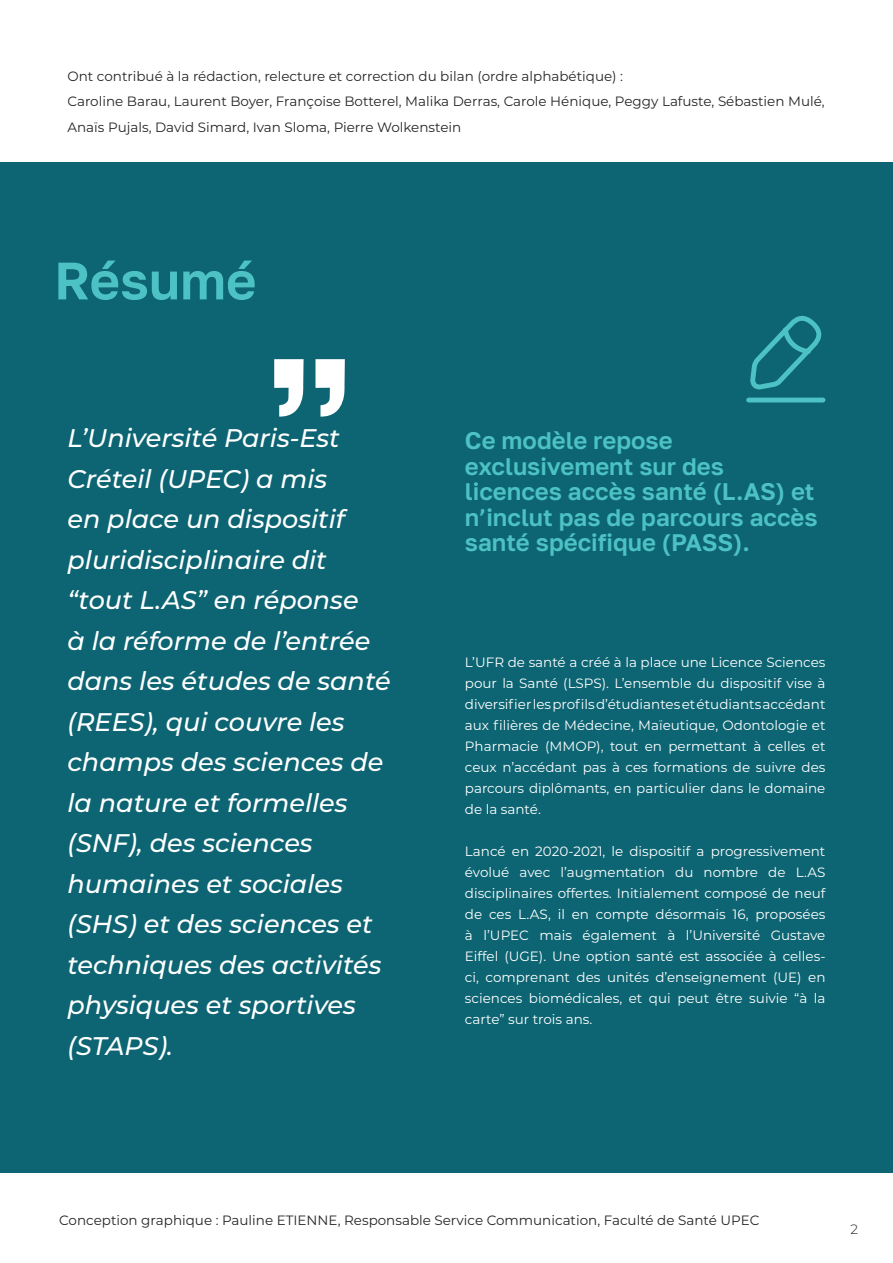
<style>
.page{position:relative;width:893px;height:1263px;background:#fff}
.page>*{position:absolute;margin:0;border:0;box-sizing:border-box;transform-origin:0 0}
.t1{font:600 52.5px "Golos Text";color:#4dc2c4}
.t2{font:italic 500 25.5px/40.5px "Montserrat";color:#fff}
.t3{font:600 24px/25.5px "Golos Text";color:#4dc2c4}
.t4{font:13.5px/21px "Montserrat";color:#fff;text-align:justify}
.t5{font:13.5px/25.5px "Montserrat";color:#242524}
.t6{font:300 13.5px "Montserrat";color:#231f20}
</style>
<div class="page">
<div style="left:0;top:162px;width:893px;height:1010px;background:#0d6573"></div>
<svg style="left:746px;top:315px;width:80px;height:88px"></svg>
<svg style="left:274px;top:359px;width:30px;height:58px"></svg>
<svg style="left:315px;top:359px;width:30px;height:58px"></svg>
<p class="t5" style="left:67px;top:63px;width:759px">Ont contribué à la rédaction, relecture et correction du bilan (ordre alphabétique) :<br>Caroline Barau, Laurent Boyer, Françoise Botterel, Malika Derras, Carole Hénique, Peggy Lafuste, Sébastien Mulé,<br>Anaïs Pujals, David Simard, Ivan Sloma, Pierre Wolkenstein</p>
<h1 class="t1" style="left:54px;top:249px;width:204px">Résumé</h1>
<p class="t2" style="left:68px;top:417px;width:325px">L’Université Paris-Est<br>Créteil (UPEC) a mis<br>en place un dispositif pluridisciplinaire dit “tout L.AS” en réponse<br>à la réforme de l’entrée dans les études de santé (REES), qui couvre les champs des sciences de la nature et formelles (SNF), des sciences humaines et sociales (SHS) et des sciences et techniques des activités physiques et sportives (STAPS).</p>
<h3 class="t3" style="left:465px;top:428px;width:354px">Ce modèle repose exclusivement sur des licences accès santé (L.AS) et n’inclut pas de parcours accès santé spécifique (PASS).</h3>
<p class="t4" style="left:465px;top:651px;width:362px">L’UFR de santé a créé à la place une Licence Sciences pour la Santé (LSPS). L’ensemble du dispositif vise à diversifier les profils d’étudiantes et étudiants accédant aux filières de Médecine, Maïeutique, Odontologie et Pharmacie (MMOP), tout en permettant à celles et ceux n’accédant pas à ces formations de suivre des parcours diplômants, en particulier dans le domaine de la santé.</p>
<p class="t4" style="left:465px;top:840px;width:362px">Lancé en 2020-2021, le dispositif a progressivement évolué avec l’augmentation du nombre de L.AS disciplinaires offertes. Initialement composé de neuf de ces L.AS, il en compte désormais 16, proposées à l’UPEC mais également à l’Université Gustave Eiffel (UGE). Une option santé est associée à celles&shy;ci, comprenant des unités d’enseignement (UE) en sciences biomédicales, et qui peut être suivie “à la carte” sur trois ans.</p>
<p class="t5" style="left:59px;top:1206px;width:702px">Conception graphique : Pauline ETIENNE, Responsable Service Communication, Faculté de Santé UPEC</p>
<p class="t6" style="left:850px;top:1220px;width:9px">2</p>
</div>
